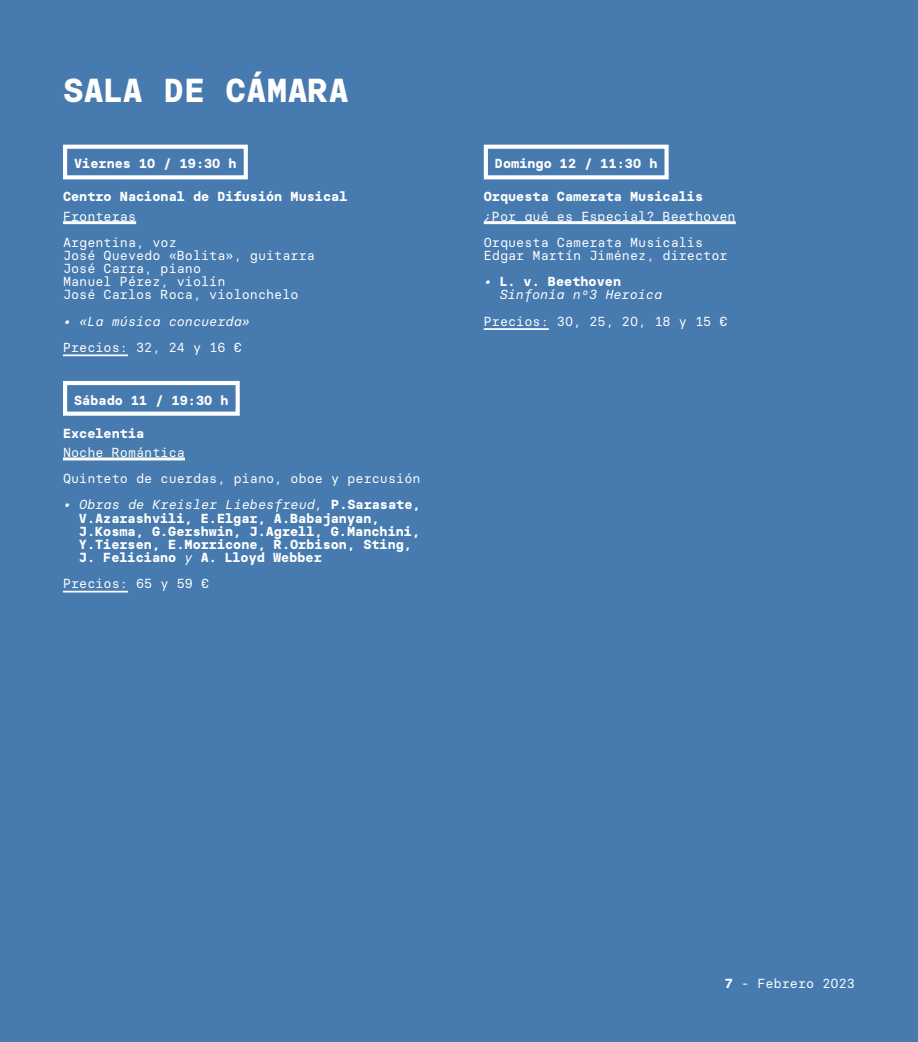
<style>
.page{position:relative;width:918px;height:1042px;background:#477bb0}
.page>*{position:absolute;margin:0;border:0;box-sizing:border-box;transform-origin:0 0}
.t1{font:700 33.25px "Basier Circle Mono";color:#fff}
.t2{font:13.12px/26.2px "Basier Circle Mono";color:#fff}
.t3{font:700 13.12px/13.1px "Basier Circle Mono";color:#fff}
.t4{font:italic 13.12px/13.1px "Basier Circle Mono";color:#fff}
.s1{font-weight:400;font-style:italic}
.s2{font-weight:700;font-style:normal}
.s3{font-weight:700}
</style>
<div class="page">
<hr style="left:63px;top:221px;width:73px;height:3px;background:#fff">
<hr style="left:63px;top:354px;width:65px;height:2px;background:#fff">
<hr style="left:63px;top:457px;width:122px;height:3px;background:#fff">
<hr style="left:63px;top:591px;width:65px;height:1px;background:#fff">
<div style="left:63px;top:145px;width:185px;height:34px;border:4px solid #fff"></div>
<div style="left:63px;top:381px;width:177px;height:35px;border:4px solid #fff"></div>
<hr style="left:484px;top:221px;width:252px;height:3px;background:#fff">
<hr style="left:484px;top:328px;width:65px;height:2px;background:#fff">
<div style="left:484px;top:145px;width:184px;height:34px;border:4px solid #fff"></div>
<h1 class="t1" style="left:63px;top:70px;width:288px">SALA DE CÁMARA</h1>
<p class="t3" style="left:74px;top:157px;width:164px">Viernes 10 / 19:30 h</p>
<p class="t3" style="left:63px;top:190px;width:286px">Centro Nacional de Difusión Musical</p>
<p class="t2" style="left:63px;top:203px;width:115px">Fronteras<br>Argentina, voz</p>
<p class="t2" style="left:63px;top:248px;width:253px;line-height:13.1px">José Quevedo «Bolita», guitarra<br>José Carra, piano<br>Manuel Pérez, violín<br>José Carlos Roca, violonchelo</p>
<p class="t4" style="left:63px;top:314px;width:188px">• «La música concuerda»</p>
<p class="t2" style="left:63px;top:334px;width:180px">Precios: 32, 24 y 16 €</p>
<p class="t3" style="left:74px;top:393px;width:156px">Sábado 11 / 19:30 h</p>
<p class="t3" style="left:63px;top:426px;width:83px">Excelentia</p>
<p class="t2" style="left:63px;top:439px;width:359px">Noche Romántica<br>Quinteto de cuerdas, piano, oboe y percusión</p>
<p class="t3" style="left:79px;top:498px;width:343px;text-indent:-16px"><span class="s1">• Obras de Kreisler Liebesfreud,</span> P.Sarasate, V.Azarashvili, E.Elgar, A.Babajanyan, J.Kosma, G.Gershwin, J.Agrell, G.Manchini, Y.Tiersen, E.Morricone, R.Orbison, Sting, J. Feliciano <span class="s1">y</span> A. Lloyd Webber</p>
<p class="t2" style="left:63px;top:570px;width:148px">Precios: 65 y 59 €</p>
<p class="t3" style="left:495px;top:157px;width:164px">Domingo 12 / 11:30 h</p>
<p class="t3" style="left:484px;top:190px;width:221px">Orquesta Camerata Musicalis</p>
<p class="t2" style="left:484px;top:203px;width:253px">¿Por qué es Especial? Beethoven<br>Orquesta Camerata Musicalis</p>
<p class="t2" style="left:484px;top:242px;width:245px">Edgar Martín Jiménez, director</p>
<p class="t4" style="left:500px;top:275px;width:164px;text-indent:-16px">• <span class="s2">L. v. Beethoven<br></span>Sinfonía nº3 Heroica</p>
<p class="t2" style="left:484px;top:308px;width:245px">Precios: 30, 25, 20, 18 y 15 €</p>
<p class="t2" style="left:725px;top:970px;width:131px"><span class="s3">7</span> - Febrero 2023</p>
</div>
